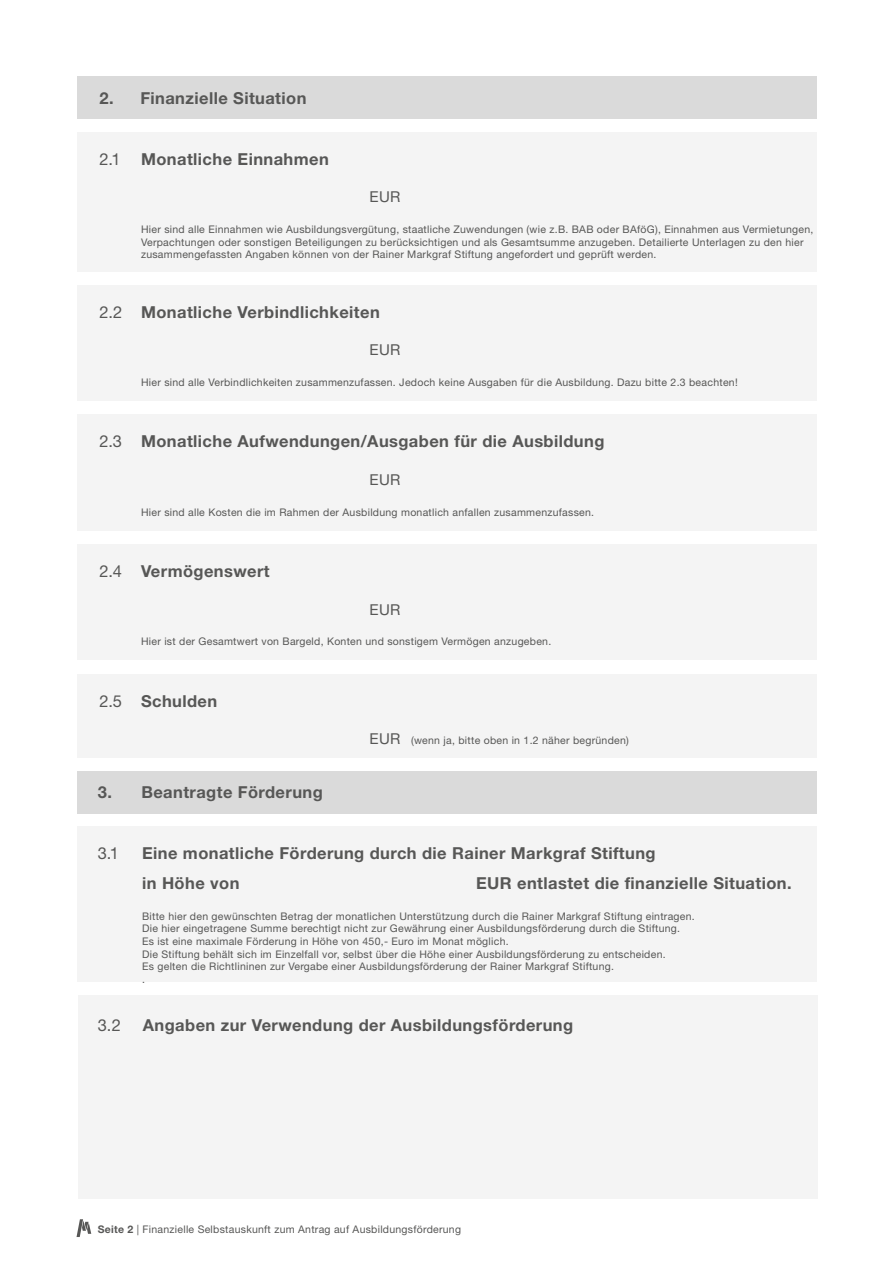
<style>
.page{position:relative;width:893px;height:1263px;background:#fff}
.page>*{position:absolute;margin:0;border:0;box-sizing:border-box;transform-origin:0 0}
.t1{font:700 16.5px/30px "Helvetica Neue LT Std";letter-spacing:.025em;color:#575756}
.t2{font:16.5px "Helvetica Neue LT Std";color:#575756}
.t3{font:15px "Helvetica Neue LT Std";letter-spacing:.025em;color:#575756}
.t4{font:10.5px/12.6px "Helvetica Neue LT Std";letter-spacing:.025em;color:#575756}
.s1{font-size:15px}
.s2{font-weight:700}
</style>
<div class="page">
<div style="left:77px;top:77px;width:740px;height:42px;background:#dadada"></div>
<div style="left:77px;top:132px;width:740px;height:139px;background:#f4f4f4"></div>
<div style="left:77px;top:285px;width:740px;height:116px;background:#f4f4f4"></div>
<div style="left:77px;top:414px;width:740px;height:117px;background:#f4f4f4"></div>
<div style="left:77px;top:544px;width:740px;height:116px;background:#f4f4f4"></div>
<div style="left:77px;top:674px;width:739px;height:83px;background:#f4f4f4"></div>
<svg style="left:77px;top:1219px;width:14px;height:18px"></svg>
<div style="left:77px;top:771px;width:739px;height:42px;background:#dadada"></div>
<div style="left:77px;top:826px;width:740px;height:156px;background:#f4f4f4"></div>
<div style="left:78px;top:995px;width:740px;height:204px;background:#f4f4f4"></div>
<h1 class="t1" style="left:100px;top:82px;width:208px">2. Finanzielle Situation</h1>
<h1 class="t2" style="left:100px;top:149px;width:22px">2.1</h1>
<h1 class="t1" style="left:141px;top:144px;width:189px">Monatliche Einnahmen</h1>
<h2 class="t3" style="left:370px;top:188px;width:33px">EUR</h2>
<p class="t4" style="left:141px;top:223px;width:674px">Hier sind alle Einnahmen wie Ausbildungsvergütung, staatliche Zuwendungen (wie z.B. BAB oder BAföG), Einnahmen aus Vermietungen,<br>Verpachtungen oder sonstigen Beteiligungen zu berücksichtigen und als Gesamtsumme anzugeben. Detailierte Unterlagen zu den hier zusammengefassten Angaben können von der Rainer Markgraf Stiftung angefordert und geprüft werden.</p>
<h1 class="t2" style="left:100px;top:302px;width:24px">2.2</h1>
<h1 class="t1" style="left:141px;top:297px;width:240px">Monatliche Verbindlichkeiten</h1>
<h2 class="t3" style="left:370px;top:341px;width:33px">EUR</h2>
<p class="t4" style="left:141px;top:376px;width:598px">Hier sind alle Verbindlichkeiten zusammenzufassen. Jedoch keine Ausgaben für die Ausbildung. Dazu bitte 2.3 beachten!</p>
<h1 class="t2" style="left:100px;top:432px;width:24px">2.3</h1>
<h1 class="t1" style="left:141px;top:426px;width:465px">Monatliche Aufwendungen/Ausgaben für die Ausbildung</h1>
<h2 class="t3" style="left:370px;top:471px;width:33px">EUR</h2>
<p class="t4" style="left:141px;top:505px;width:454px">Hier sind alle Kosten die im Rahmen der Ausbildung monatlich anfallen zusammenzufassen.</p>
<h1 class="t2" style="left:100px;top:561px;width:24px">2.4</h1>
<h1 class="t1" style="left:141px;top:556px;width:130px">Vermögenswert</h1>
<h2 class="t3" style="left:370px;top:600px;width:33px">EUR</h2>
<p class="t4" style="left:141px;top:635px;width:412px">Hier ist der Gesamtwert von Bargeld, Konten und sonstigem Vermögen anzugeben.</p>
<h1 class="t2" style="left:100px;top:691px;width:24px">2.5</h1>
<h1 class="t1" style="left:141px;top:685px;width:78px">Schulden</h1>
<p class="t4" style="left:370px;top:734px;width:261px"><span class="s1">EUR</span> (wenn ja, bitte oben in 1.2 näher begründen)</p>
<h1 class="t1" style="left:98px;top:777px;width:227px">3. Beantragte Förderung</h1>
<h1 class="t2" style="left:98px;top:843px;width:23px">3.1</h1>
<h1 class="t2" style="left:98px;top:1015px;width:25px">3.2</h1>
<h1 class="t1" style="left:142px;top:838px;width:515px">Eine monatliche Förderung durch die Rainer Markgraf Stiftung in Höhe von</h1>
<h1 class="t1" style="left:476px;top:868px;width:317px">EUR entlastet die finanzielle Situation.</h1>
<p class="t4" style="left:142px;top:910px;width:554px">Bitte hier den gewünschten Betrag der monatlichen Unterstützung durch die Rainer Markgraf Stiftung eintragen.<br>Die hier eingetragene Summe berechtigt nicht zur Gewährung einer Ausbildungsförderung durch die Stiftung.<br>Es ist eine maximale Förderung in Höhe von 450,- Euro im Monat möglich.<br>Die Stiftung behält sich im Einzelfall vor, selbst über die Höhe einer Ausbildungsförderung zu entscheiden.<br>Es gelten die Richtlininen zur Vergabe einer Ausbildungsförderung der Rainer Markgraf Stiftung.<br>.</p>
<h1 class="t1" style="left:143px;top:1009px;width:432px">Angaben zur Verwendung der Ausbildungsförderung</h1>
<p class="t4" style="left:98px;top:1223px;width:365px"><span class="s2">Seite 2</span> | Finanzielle Selbstauskunft zum Antrag auf Ausbildungsförderung</p>
</div>
